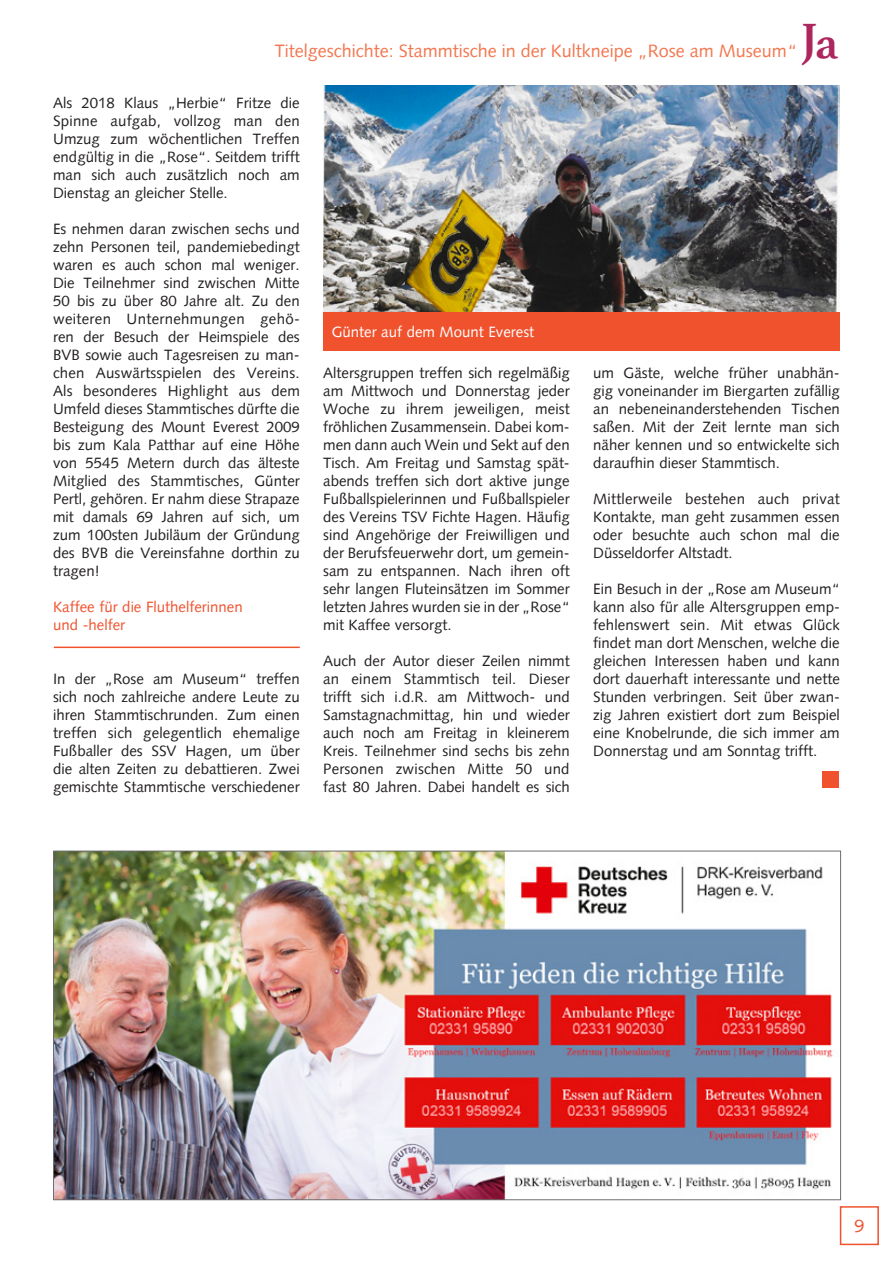
<style>
.page{position:relative;width:893px;height:1263px;background:#fff}
.page>*{position:absolute;margin:0;border:0;box-sizing:border-box;transform-origin:0 0}
.t1{font:700 47.4px "Athelas";color:#ad265e}
.t2{font:18px "Syntax";color:#f3774f}
.t3{font:18px "Syntax";color:#f0522e}
.t4{font:15px/18px "Syntax";color:#231f20;text-align:justify}
.t5{font:15px/18px "Syntax";color:#f0522e}
.t6{font:15px "Syntax";color:#fff}
</style>
<div class="page">
<div style="left:840px;top:1206px;width:39px;height:39px;border:2px solid #f0522e"></div>
<hr style="left:54px;top:647px;width:246px;height:1px;background:#f0522e">
<div style="left:822px;top:771px;width:17px;height:16px;background:#f0522e"></div>
<img style="left:323px;top:85px;width:517px;height:227px">
<div style="left:323px;top:312px;width:517px;height:39px;background:#f0522e"></div>
<img style="left:55px;top:853px;width:778px;height:345px">
<h1 class="t1" style="left:801px;top:3px;width:39px">Ja</h1>
<p class="t2" style="left:275px;top:42px;width:524px">Titelgeschichte: Stammtische in der Kultkneipe „Rose am Museum“</p>
<p class="t4" style="left:53px;top:95px;width:248px">Als 2018 Klaus „Herbie“ Fritze die Spinne aufgab, vollzog man den Umzug zum wöchentlichen Treffen endgültig in die „Rose“. Seitdem trifft man sich auch zusätzlich noch am Dienstag an gleicher Stelle.</p>
<p class="t4" style="left:53px;top:221px;width:248px">Es nehmen daran zwischen sechs und zehn Personen teil, pandemiebedingt waren es auch schon mal weniger.<br>Die Teilnehmer sind zwischen Mitte 50 bis zu über 80 Jahre alt. Zu den weiteren Unternehmungen gehö&shy;ren der Besuch der Heimspiele des BVB sowie auch Tagesreisen zu man&shy;chen Auswärtsspielen des Vereins.<br>Als besonderes Highlight aus dem Umfeld dieses Stammtisches dürfte die Besteigung des Mount Everest 2009 bis zum Kala Patthar auf eine Höhe von 5545 Metern durch das älteste Mitglied des Stammtisches, Günter Pertl, gehören. Er nahm diese Strapaze mit damals 69 Jahren auf sich, um zum 100sten Jubiläum der Gründung des BVB die Vereinsfahne dorthin zu tragen!</p>
<p class="t5" style="left:53px;top:599px;width:191px">Kaffee für die Fluthelferinnen und -helfer</p>
<p class="t4" style="left:53px;top:671px;width:248px">In der „Rose am Museum“ treffen sich noch zahlreiche andere Leute zu ihren Stammtischrunden. Zum einen treffen sich gelegentlich ehemalige Fußballer des SSV Hagen, um über die alten Zeiten zu debattieren. Zwei gemischte Stammtische verschiedener</p>
<p class="t6" style="left:332px;top:325px;width:204px">Günter auf dem Mount Everest</p>
<p class="t4" style="left:323px;top:365px;width:248px">Altersgruppen treffen sich regelmäßig am Mittwoch und Donnerstag jeder Woche zu ihrem jeweiligen, meist fröhlichen Zusammensein. Dabei kom&shy;men dann auch Wein und Sekt auf den Tisch. Am Freitag und Samstag spät&shy;abends treffen sich dort aktive junge Fußballspielerinnen und Fußballspieler des Vereins TSV Fichte Hagen. Häufig sind Angehörige der Freiwilligen und der Berufsfeuerwehr dort, um gemein&shy;sam zu entspannen. Nach ihren oft sehr langen Fluteinsätzen im Sommer letzten Jahres wurden sie in der „Rose“ mit Kaffee versorgt.</p>
<p class="t4" style="left:323px;top:653px;width:248px">Auch der Autor dieser Zeilen nimmt an einem Stammtisch teil. Dieser trifft sich i.d.R. am Mittwoch- und Samstagnachmittag, hin und wieder auch noch am Freitag in kleinerem Kreis. Teilnehmer sind sechs bis zehn Personen zwischen Mitte 50 und fast 80 Jahren. Dabei handelt es sich</p>
<p class="t4" style="left:593px;top:365px;width:248px">um Gäste, welche früher unabhän&shy;gig voneinander im Biergarten zufällig an nebeneinanderstehenden Tischen saßen. Mit der Zeit lernte man sich näher kennen und so entwickelte sich daraufhin dieser Stammtisch.</p>
<p class="t4" style="left:593px;top:491px;width:248px">Mittlerweile bestehen auch privat Kontakte, man geht zusammen essen oder besuchte auch schon mal die Düsseldorfer Altstadt.</p>
<p class="t4" style="left:593px;top:581px;width:248px">Ein Besuch in der „Rose am Museum“ kann also für alle Altersgruppen emp&shy;fehlenswert sein. Mit etwas Glück findet man dort Menschen, welche die gleichen Interessen haben und kann dort dauerhaft interessante und nette Stunden verbringen. Seit über zwan&shy;zig Jahren existiert dort zum Beispiel eine Knobelrunde, die sich immer am Donnerstag und am Sonntag trifft.</p>
<p class="t3" style="left:854px;top:1218px;width:12px">9</p>
</div>
